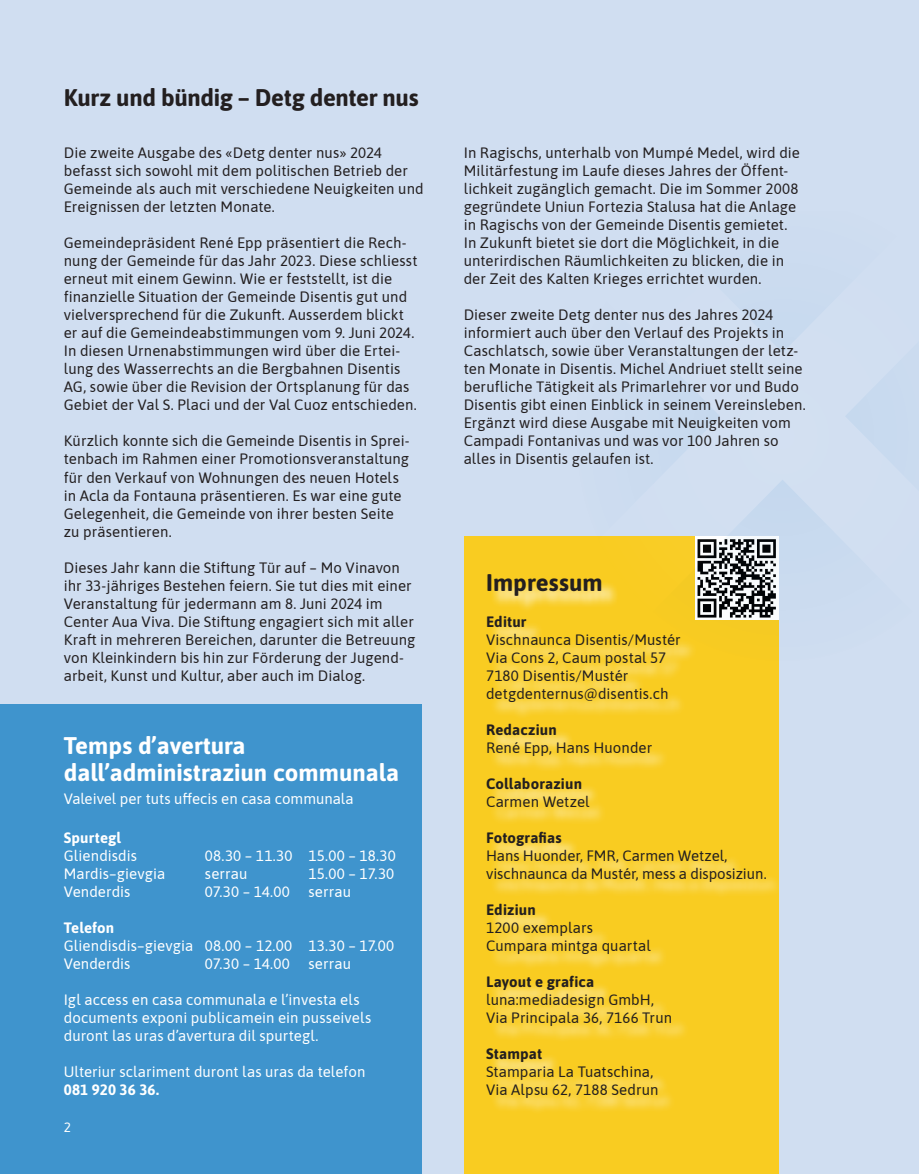
<style>
.page{position:relative;width:919px;height:1174px;background:#fff}
.page>*{position:absolute;margin:0;border:0;box-sizing:border-box;transform-origin:0 0}
.t1{font:700 24px/27px "Asap";color:#fff}
.t2{font:700 24px "Asap";letter-spacing:-.01em;color:#231f20}
.t3{font:15px/18px "Asap";letter-spacing:.005em;color:#231f20}
.t4{font:15px/18px "Asap";letter-spacing:.005em;color:#fff}
.t5{font:700 15px "Asap";letter-spacing:.01em;color:#231f20}
.t6{font:700 15px "Asap";letter-spacing:.01em;color:#fff}
.t7{font:13.5px "Asap";color:#fff}
</style>
<div class="page">
<div style="left:0;top:0;width:918px;height:1174px;background:#d0def1"></div>
<div style="left:0;top:705px;width:421px;height:469px;background:#3f94cd"></div>
<div style="left:463px;top:536px;width:315px;height:638px;background:#f9cc21"></div>
<div style="left:489px;top:577px;width:294px;height:538px;background:#fff;opacity:.75"></div>
<svg style="left:577px;top:612px;width:206px;height:49px"></svg>
<svg style="left:576px;top:480px;width:222px;height:132px"></svg>
<h1 class="t2" style="left:64px;top:81px;width:356px">Kurz und bündig – Detg denter nus</h1>
<p class="t3" style="left:64px;top:143px;width:361px">Die zweite Ausgabe des «Detg denter nus» 2024 befasst sich sowohl mit dem politischen Betrieb der Gemeinde als auch mit verschiedene Neuigkeiten und Ereignissen der letzten Monate.</p>
<p class="t3" style="left:64px;top:233px;width:355px">Gemeindepräsident René Epp präsentiert die Rech&shy;nung der Gemeinde für das Jahr 2023. Diese schliesst erneut mit einem Gewinn. Wie er feststellt, ist die finanzielle Situation der Gemeinde Disentis gut und vielversprechend für die Zukunft. Ausserdem blickt er auf die Gemeindeabstimmungen vom 9. Juni 2024.<br>In diesen Urnenabstimmungen wird über die Ertei&shy;lung des Wasserrechts an die Bergbahnen Disentis AG, sowie über die Revision der Ortsplanung für das Gebiet der Val S. Placi und der Val Cuoz entschieden.</p>
<p class="t3" style="left:64px;top:431px;width:347px">Kürzlich konnte sich die Gemeinde Disentis in Sprei&shy;tenbach im Rahmen einer Promotionsveranstaltung für den Verkauf von Wohnungen des neuen Hotels in Acla da Fontauna präsentieren. Es war eine gute Gelegenheit, die Gemeinde von ihrer besten Seite zu präsentieren.</p>
<p class="t3" style="left:64px;top:557px;width:353px">Dieses Jahr kann die Stiftung Tür auf – Mo Vinavon ihr 33-jähriges Bestehen feiern. Sie tut dies mit einer Veranstaltung für jedermann am 8. Juni 2024 im Center Aua Viva. Die Stiftung engagiert sich mit aller Kraft in mehreren Bereichen, darunter die Betreuung von Kleinkindern bis hin zur Förderung der Jugend&shy;arbeit, Kunst und Kultur, aber auch im Dialog.</p>
<h1 class="t1" style="left:64px;top:731px;width:337px">Temps d’avertura dall’administraziun communala</h1>
<p class="t4" style="left:64px;top:788px;width:291px">Valeivel per tuts uffecis en casa communala</p>
<p class="t6" style="left:64px;top:826px;width:59px">Spurtegl</p>
<p class="t4" style="left:64px;top:845px;width:75px">Gliendisdis</p>
<p class="t4" style="left:205px;top:845px;width:192px">08.30 – 11.30 15.00 – 18.30</p>
<p class="t4" style="left:64px;top:863px;width:103px">Mardis–gievgia</p>
<p class="t4" style="left:205px;top:863px;width:44px">serrau</p>
<p class="t4" style="left:308px;top:863px;width:87px">15.00 – 17.30</p>
<p class="t4" style="left:64px;top:881px;width:68px">Venderdis</p>
<p class="t4" style="left:205px;top:881px;width:148px">07.30 – 14.00 serrau</p>
<p class="t6" style="left:64px;top:916px;width:52px">Telefon</p>
<p class="t4" style="left:64px;top:935px;width:332px">Gliendisdis–gievgia 08.00 – 12.00 13.30 – 17.00<br>Venderdis</p>
<p class="t4" style="left:205px;top:953px;width:148px">07.30 – 14.00 serrau</p>
<p class="t4" style="left:64px;top:989px;width:309px">Igl access en casa communala e l’investa els documents exponi publicamein ein pusseivels duront las uras d’avertura dil spurtegl.</p>
<p class="t4" style="left:64px;top:1061px;width:303px">Ulteriur sclariment duront las uras da telefon</p>
<p class="t6" style="left:64px;top:1078px;width:97px">081 920 36 36.</p>
<p class="t7" style="left:64px;top:1118px;width:9px">2</p>
<p class="t3" style="left:463px;top:143px;width:338px">In Ragischs, unterhalb von Mumpé Medel, wird die Militärfestung im Laufe dieses Jahres der Öffent&shy;lichkeit zugänglich gemacht. Die im Sommer 2008 gegründete Uniun Fortezia Stalusa hat die Anlage in Ragischs von der Gemeinde Disentis gemietet.<br>In Zukunft bietet sie dort die Möglichkeit, in die unterirdischen Räumlichkeiten zu blicken, die in der Zeit des Kalten Krieges errichtet wurden.</p>
<p class="t3" style="left:463px;top:305px;width:343px">Dieser zweite Detg denter nus des Jahres 2024 informiert auch über den Verlauf des Projekts in Caschlatsch, sowie über Veranstaltungen der letz&shy;ten Monate in Disentis. Michel Andriuet stellt seine berufliche Tätigkeit als Primarlehrer vor und Budo Disentis gibt einen Einblick in seinem Vereinsleben.<br>Ergänzt wird diese Ausgabe mit Neuigkeiten vom Campadi Fontanivas und was vor 100 Jahren so alles in Disentis gelaufen ist.</p>
<h1 class="t2" style="left:486px;top:565px;width:118px">Impressum</h1>
<p class="t5" style="left:486px;top:610px;width:42px">Editur</p>
<p class="t3" style="left:486px;top:629px;width:196px">Vischnaunca Disentis/Mustér<br>Via Cons 2, Caum postal 57<br>7180 Disentis/Mustér detgdenternus@disentis.ch</p>
<p class="t5" style="left:486px;top:718px;width:72px">Redacziun</p>
<p class="t3" style="left:486px;top:737px;width:168px">René Epp, Hans Huonder</p>
<p class="t5" style="left:486px;top:772px;width:97px">Collaboraziun</p>
<p class="t3" style="left:486px;top:791px;width:105px">Carmen Wetzel</p>
<p class="t5" style="left:486px;top:826px;width:77px">Fotografias</p>
<p class="t3" style="left:486px;top:845px;width:282px">Hans Huonder, FMR, Carmen Wetzel, vischnaunca da Mustér, mess a disposiziun.</p>
<p class="t5" style="left:486px;top:898px;width:51px">Ediziun</p>
<p class="t3" style="left:486px;top:917px;width:166px">1200 exemplars<br>Cumpara mintga quartal</p>
<p class="t5" style="left:486px;top:970px;width:110px">Layout e grafica</p>
<p class="t3" style="left:486px;top:989px;width:187px">luna:mediadesign GmbH,<br>Via Principala 36, 7166 Trun</p>
<p class="t5" style="left:486px;top:1042px;width:58px">Stampat</p>
<p class="t3" style="left:486px;top:1061px;width:174px">Stamparia La Tuatschina,<br>Via Alpsu 62, 7188 Sedrun</p>
</div>
